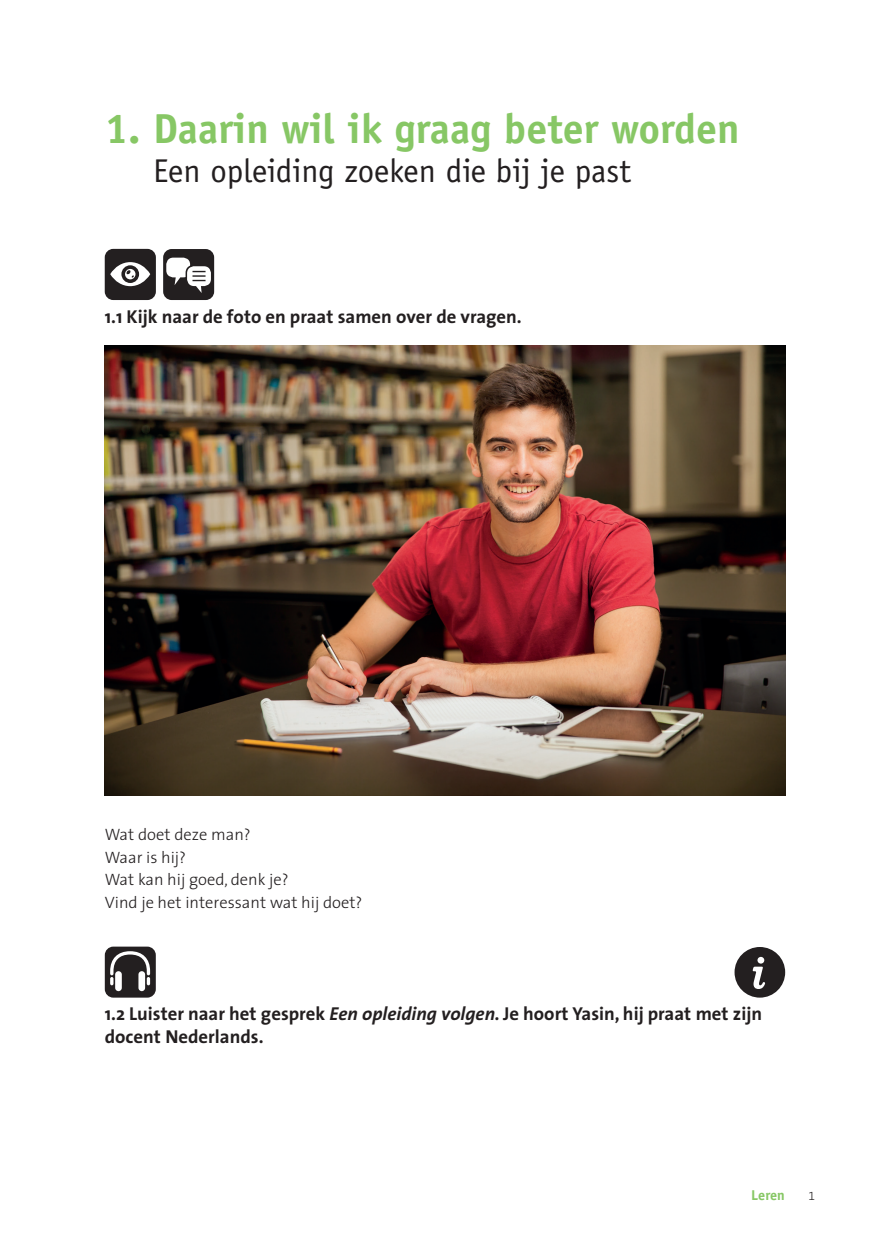
<style>
.page{position:relative;width:890px;height:1260px;background:#fff}
.page>*{position:absolute;margin:0;border:0;box-sizing:border-box;transform-origin:0 0}
.t1{font:700 42px "Officina Sans Std";color:#87c765}
.t2{font:33px "Officina Sans Std";color:#231f20}
.t3{font:700 18.75px/22.5px "The Sans";color:#231f20}
.t4{font:300 16.5px/22.5px "The Sans";color:#231f20}
.t5{font:700 14.25px "Officina Sans Std";color:#87c765}
.t6{font:12px "The Sans Light Expert";color:#231f20}
.s1{font-style:italic}
</style>
<div class="page">
<div style="left:105px;top:249px;width:51px;height:51px;background:#231f20;border-radius:9px"></div>
<svg style="left:110px;top:262px;width:40px;height:24px"></svg>
<div style="left:163px;top:249px;width:51px;height:51px;background:#231f20;border-radius:8px"></div>
<svg style="left:166px;top:258px;width:45px;height:35px"></svg>
<img style="left:105px;top:345px;width:680px;height:450px">
<div style="left:105px;top:947px;width:51px;height:50px;background:#231f20;border-radius:8px"></div>
<svg style="left:110px;top:951px;width:40px;height:40px"></svg>
<div style="left:734px;top:947px;width:51px;height:51px;background:#231f20;border-radius:50%"></div>
<svg style="left:752px;top:957px;width:13px;height:32px"></svg>
<h1 class="t1" style="left:105px;top:102px;width:636px">1. Daarin wil ik graag beter worden</h1>
<h2 class="t2" style="left:153px;top:151px;width:479px">Een opleiding zoeken die bij je past</h2>
<p class="t3" style="left:105px;top:304px;width:418px">1.1 Kijk naar de foto en praat samen over de vragen.</p>
<p class="t4" style="left:105px;top:823px;width:259px">Wat doet deze man?<br>Waar is hij?<br>Wat kan hij goed, denk je?<br>Vind je het interessant wat hij doet?</p>
<p class="t3" style="left:105px;top:1002px;width:659px">1.2 Luister naar het gesprek <span class="s1">Een opleiding volgen.</span> Je hoort Yasin, hij praat met zijn docent Nederlands.</p>
<p class="t5" style="left:751px;top:1186px;width:35px">Leren</p>
<p class="t6" style="left:808px;top:1186px;width:8px">1</p>
</div>
